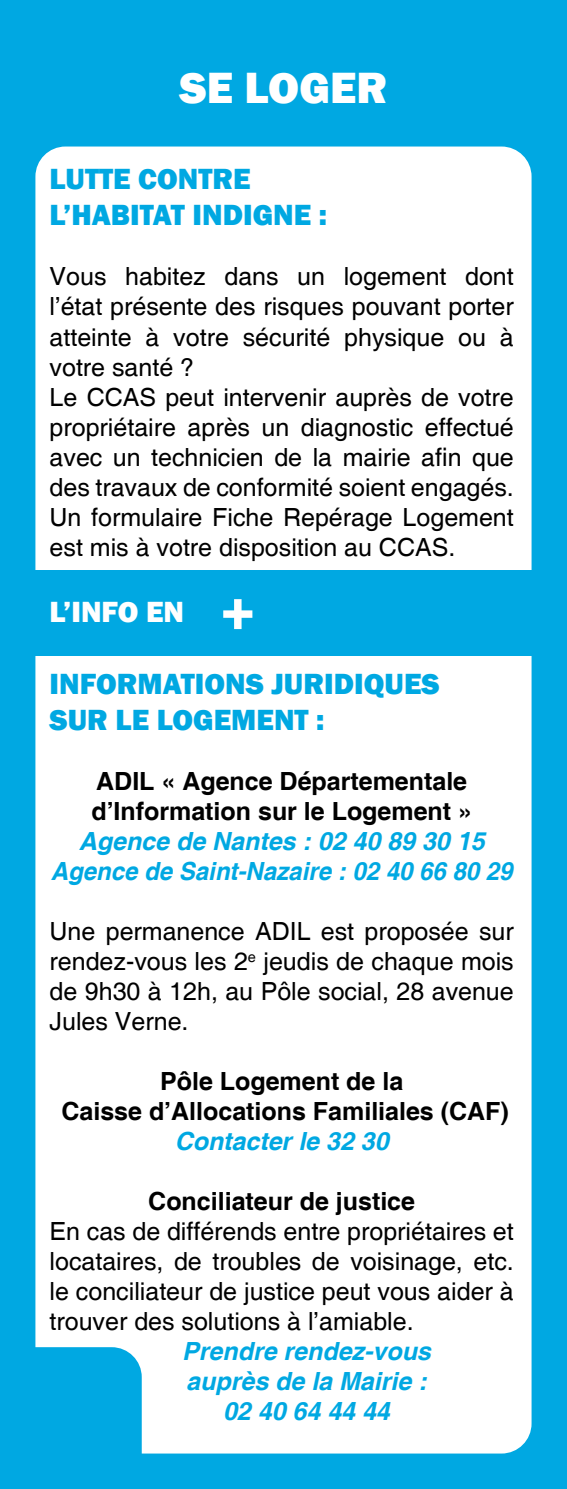
<style>
.page{position:relative;width:567px;height:1489px;background:#fff}
.page>*{position:absolute;margin:0;border:0;box-sizing:border-box;transform-origin:0 0}
.t1{font:800 45px "Franklin Gothic";color:#fff}
.t2{font:800 30px/36px "Franklin Gothic";color:#00a8e2}
.t3{font:800 30px "Franklin Gothic";color:#fff}
.t4{font:25px/30px "Helvetica";color:#000;text-align:justify}
.t5{font:700 25px/30px "Helvetica";color:#000}
.t6{font:italic 700 25px/30px "Helvetica";color:#00a8e2;text-align:center}
</style>
<div class="page">
<div style="left:0;top:0;width:567px;height:1488px;background:#00a8e2"></div>
<div style="left:35px;top:146px;width:496px;height:1307px;background:#fff;border-radius:30px"></div>
<div style="left:0;top:1346px;width:142px;height:142px;background:#00a8e2;border-radius:30px"></div>
<div style="left:25px;top:570px;width:517px;height:86px;background:#00a8e2"></div>
<svg style="left:223px;top:599px;width:29px;height:30px"></svg>
<h1 class="t1" style="left:180px;top:59px;width:209px">SE LOGER</h1>
<p class="t2" style="left:50px;top:161px;width:279px">LUTTE CONTRE<br>L’HABITAT INDIGNE :</p>
<p class="t4" style="left:50px;top:262px;width:466px;text-align:left">Vous habitez dans un logement dont l’état présente des risques pouvant porter atteinte à votre sécurité physique ou à votre santé ?<br>Le CCAS peut intervenir auprès de votre propriétaire après un diagnostic effectué avec un technicien de la mairie afin que des travaux de conformité soient engagés.<br>Un formulaire Fiche Repérage Logement est mis à votre disposition au CCAS.</p>
<p class="t3" style="left:50px;top:592px;width:136px">L’INFO EN</p>
<p class="t2" style="left:50px;top:665px;width:392px">INFORMATIONS JURIDIQUES<br>SUR LE LOGEMENT :</p>
<p class="t5" style="left:91px;top:767px;width:382px">ADIL « Agence Départementale d’Information sur le Logement »</p>
<p class="t6" style="left:51px;top:827px;width:463px">Agence de Nantes : 02 40 89 30 15<br>Agence de Saint-Nazaire : 02 40 66 80 29</p>
<p class="t4" style="left:50px;top:916px;width:466px">Une permanence ADIL est proposée sur rendez-vous les 2<sup>e</sup> jeudis de chaque mois de 9h30 à 12h, au Pôle social, 28 avenue Jules Verne.</p>
<p class="t5" style="left:61px;top:1067px;width:449px;text-align:center">Pôle Logement de la<br>Caisse d’Allocations Familiales (CAF)</p>
<p class="t6" style="left:175px;top:1127px;width:215px">Contacter le 32 30</p>
<p class="t5" style="left:148px;top:1187px;width:268px">Conciliateur de justice</p>
<p class="t4" style="left:50px;top:1216px;width:466px">En cas de différends entre propriétaires et locataires, de troubles de voisinage, etc. le conciliateur de justice peut vous aider à trouver des solutions à l’amiable.</p>
<p class="t6" style="left:182px;top:1337px;width:250px">Prendre rendez-vous auprès de la Mairie :<br>02 40 64 44 44</p>
</div>
